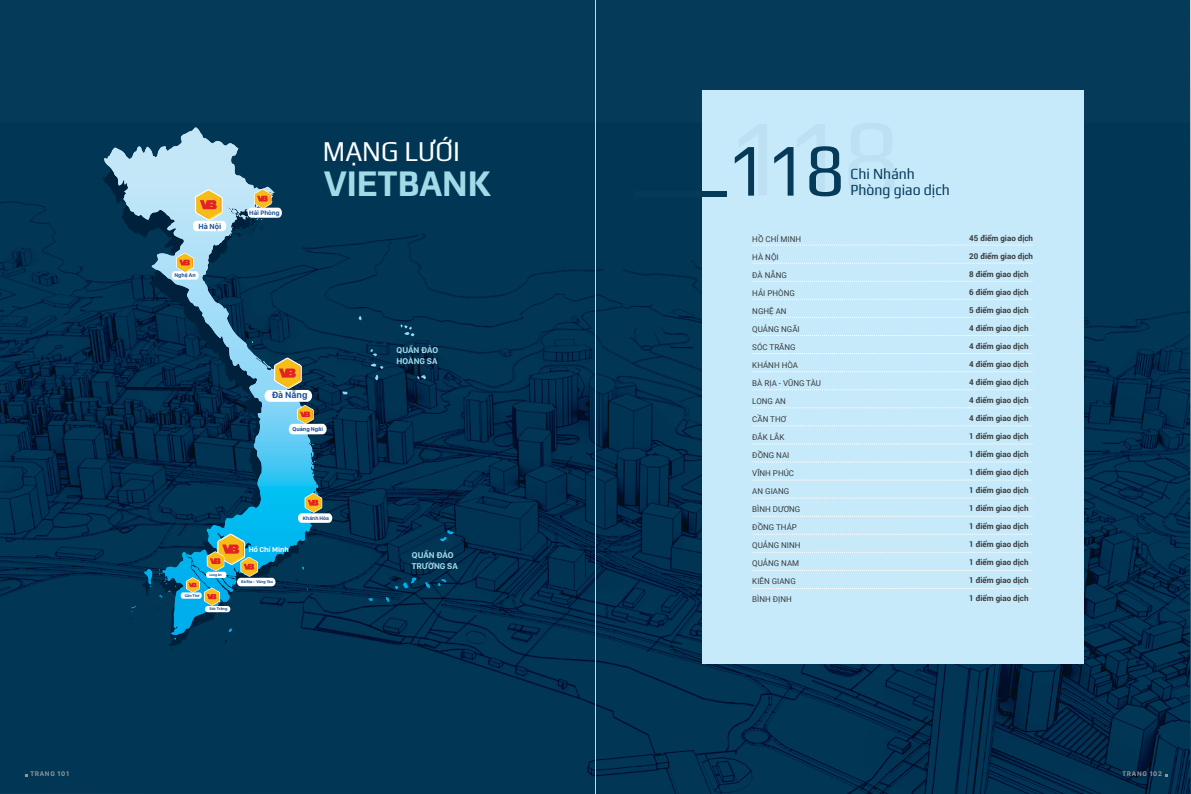
<style>
.page{position:relative;width:1191px;height:794px;background:#053a58}
.page>*{position:absolute;margin:0;border:0;box-sizing:border-box;transform-origin:0 0}
.t1{font:74.8px "Play";color:#053a58;scale:.91 1}
.t2{font:700 37.4px "Play";color:#a2dbe8;scale:.91 1}
.t3{font:28.6px "Play";color:#fff;scale:.91 1}
.t4{font:15.4px/16.8px "Play";color:#053a58;scale:.91 1}
.t5{font:700 9.4px "San Francisco Display";color:#195297}
.t6{font:700 8.7px/10.5px "San Francisco Display";color:#a2dbe8}
.t7{font:700 8px "Roboto";color:#393b3b}
.t8{font:8px "Roboto";color:#393b3b}
.t9{font:700 7.7px "San Francisco Display";color:#195297}
.t10{font:700 7.5px "San Francisco Display";color:#fff}
.t11{font:700 7px "San Francisco Display";letter-spacing:.1em;color:#939598}
.t12{font:700 6.6px "San Francisco Display";color:#195297}
.t13{font:700 5.9px "San Francisco Display";color:#1b488f}
.t14{font:700 5.6px "San Francisco Display";letter-spacing:.005em;color:#195297}
.t15{font:700 5.3px "San Francisco Display";color:#1b488f}
.t16{font:700 4px "San Francisco Display";color:#1b488f}
.t17{font:700 3.5px "San Francisco Display";color:#1b488f}
.s1{font-size:110px}
</style>
<div class="page">
<img style="left:0;top:124px;width:1190px;height:669px">
<svg style="left:103px;top:146px;width:209px;height:505px;background:#0d4666"></svg>
<svg style="left:367px;top:530px;width:87px;height:72px;background:#003151"></svg>
<svg style="left:358px;top:316px;width:69px;height:64px;background:#043352"></svg>
<svg style="left:104px;top:130px;width:122px;height:108px;background:#84a6b5"></svg>
<svg style="left:172px;top:252px;width:27px;height:28px"></svg>
<svg style="left:248px;top:188px;width:34px;height:30px"></svg>
<svg style="left:264px;top:357px;width:63px;height:77px"></svg>
<svg style="left:298px;top:492px;width:34px;height:31px"></svg>
<div style="left:205px;top:606px;width:25px;height:6px;background:#fff;border-radius:3px"></div>
<svg style="left:181px;top:533px;width:78px;height:74px;background:#508f93"></svg>
<div style="left:237px;top:578px;width:38px;height:8px;background:#fff;border-radius:4px"></div>
<div style="left:702px;top:91px;width:381px;height:573px;background:#c7eafb"></div>
<svg style="left:752px;top:245px;width:281px;height:1px"></svg>
<svg style="left:752px;top:263px;width:281px;height:1px"></svg>
<svg style="left:752px;top:281px;width:281px;height:1px"></svg>
<svg style="left:752px;top:299px;width:281px;height:1px"></svg>
<svg style="left:752px;top:317px;width:281px;height:1px"></svg>
<svg style="left:752px;top:335px;width:281px;height:1px"></svg>
<svg style="left:752px;top:353px;width:281px;height:1px"></svg>
<svg style="left:752px;top:371px;width:281px;height:1px"></svg>
<svg style="left:752px;top:389px;width:281px;height:1px"></svg>
<svg style="left:752px;top:407px;width:281px;height:1px"></svg>
<svg style="left:752px;top:425px;width:281px;height:1px"></svg>
<svg style="left:752px;top:444px;width:281px;height:1px"></svg>
<svg style="left:752px;top:462px;width:281px;height:1px"></svg>
<svg style="left:752px;top:480px;width:281px;height:1px"></svg>
<svg style="left:752px;top:498px;width:281px;height:1px"></svg>
<svg style="left:752px;top:516px;width:281px;height:1px"></svg>
<svg style="left:752px;top:534px;width:281px;height:1px"></svg>
<svg style="left:752px;top:552px;width:281px;height:1px"></svg>
<svg style="left:752px;top:570px;width:281px;height:1px"></svg>
<svg style="left:752px;top:588px;width:281px;height:1px"></svg>
<div style="left:635px;top:191px;width:91px;height:5px;background:#053a58"></div>
<hr style="left:595px;top:0;width:1px;height:794px;background:#d1d3d4">
<p class="t9" style="left:198px;top:221px;width:24px">Hà Nội</p>
<p class="t14" style="left:174px;top:271px;width:23px">Nghệ An</p>
<h3 class="t3" style="left:323px;top:131px;width:152px">MẠNG LƯỚI</h3>
<p class="t12" style="left:249px;top:208px;width:32px">Hải Phòng</p>
<h2 class="t2" style="left:324px;top:157px;width:185px">VIETBANK</h2>
<p class="t6" style="left:396px;top:345px;width:43px">QUẦN ĐẢO<br>HOÀNG SA</p>
<p class="t5" style="left:272px;top:389px;width:37px">Đà Nẵng</p>
<p class="t13" style="left:292px;top:425px;width:32px">Quảng Ngãi</p>
<p class="t16" style="left:185px;top:593px;width:16px">Cần Thơ</p>
<p class="t17" style="left:209px;top:572px;width:14px">Long An</p>
<p class="t16" style="left:209px;top:606px;width:20px">Sóc Trăng</p>
<p class="t10" style="left:249px;top:545px;width:42px">Hồ Chí Minh</p>
<p class="t16" style="left:241px;top:579px;width:33px">Bà Rịa - Vũng Tàu</p>
<p class="t15" style="left:303px;top:514px;width:28px">Khánh Hòa</p>
<p class="t6" style="left:412px;top:550px;width:47px">QUẦN ĐẢO<br>TRƯỜNG SA</p>
<h1 class="t1" style="left:726px;top:118px;width:193px">118<span class="s1">18</span></h1>
<h3 class="t4" style="left:850px;top:164px;width:111px">Chi Nhánh<br>Phòng giao dịch</h3>
<p class="t8" style="left:752px;top:233px;width:50px">HỒ CHÍ MINH</p>
<p class="t8" style="left:752px;top:251px;width:28px">HÀ NỘI</p>
<p class="t8" style="left:752px;top:269px;width:36px">ĐÀ NẴNG</p>
<p class="t8" style="left:752px;top:287px;width:44px">HẢI PHÒNG</p>
<p class="t8" style="left:752px;top:305px;width:36px">NGHỆ AN</p>
<p class="t8" style="left:752px;top:323px;width:49px">QUẢNG NGÃI</p>
<p class="t8" style="left:752px;top:341px;width:45px">SÓC TRĂNG</p>
<p class="t8" style="left:752px;top:359px;width:47px">KHÁNH HÒA</p>
<p class="t8" style="left:752px;top:377px;width:70px">BÀ RỊA - VŨNG TÀU</p>
<p class="t8" style="left:752px;top:395px;width:35px">LONG AN</p>
<p class="t8" style="left:752px;top:413px;width:35px">CẦN THƠ</p>
<p class="t8" style="left:752px;top:431px;width:34px">ĐẮK LẮK</p>
<p class="t8" style="left:752px;top:449px;width:39px">ĐỒNG NAI</p>
<p class="t8" style="left:752px;top:467px;width:43px">VĨNH PHÚC</p>
<p class="t8" style="left:752px;top:485px;width:38px">AN GIANG</p>
<p class="t8" style="left:752px;top:503px;width:50px">BÌNH DƯƠNG</p>
<p class="t8" style="left:752px;top:521px;width:46px">ĐỒNG THÁP</p>
<p class="t8" style="left:752px;top:539px;width:50px">QUẢNG NINH</p>
<p class="t8" style="left:752px;top:557px;width:48px">QUẢNG NAM</p>
<p class="t8" style="left:752px;top:575px;width:45px">KIÊN GIANG</p>
<p class="t8" style="left:752px;top:593px;width:41px">BÌNH ĐỊNH</p>
<p class="t7" style="left:969px;top:233px;width:65px">45 điểm giao dịch</p>
<p class="t7" style="left:969px;top:251px;width:65px">20 điểm giao dịch</p>
<p class="t7" style="left:969px;top:269px;width:61px">8 điểm giao dịch</p>
<p class="t7" style="left:969px;top:287px;width:61px">6 điểm giao dịch</p>
<p class="t7" style="left:969px;top:305px;width:61px">5 điểm giao dịch</p>
<p class="t7" style="left:969px;top:323px;width:61px">4 điểm giao dịch</p>
<p class="t7" style="left:969px;top:341px;width:61px">4 điểm giao dịch</p>
<p class="t7" style="left:969px;top:359px;width:61px">4 điểm giao dịch</p>
<p class="t7" style="left:969px;top:377px;width:61px">4 điểm giao dịch</p>
<p class="t7" style="left:969px;top:395px;width:61px">4 điểm giao dịch</p>
<p class="t7" style="left:969px;top:413px;width:61px">4 điểm giao dịch</p>
<p class="t7" style="left:969px;top:431px;width:61px">1 điểm giao dịch</p>
<p class="t7" style="left:969px;top:449px;width:61px">1 điểm giao dịch</p>
<p class="t7" style="left:969px;top:467px;width:61px">1 điểm giao dịch</p>
<p class="t7" style="left:969px;top:485px;width:61px">1 điểm giao dịch</p>
<p class="t7" style="left:969px;top:503px;width:61px">1 điểm giao dịch</p>
<p class="t7" style="left:969px;top:521px;width:61px">1 điểm giao dịch</p>
<p class="t7" style="left:969px;top:539px;width:61px">1 điểm giao dịch</p>
<p class="t7" style="left:969px;top:557px;width:61px">1 điểm giao dịch</p>
<p class="t7" style="left:969px;top:575px;width:61px">1 điểm giao dịch</p>
<p class="t7" style="left:969px;top:593px;width:61px">1 điểm giao dịch</p>
<p class="t11" style="left:30px;top:769px;width:40px">TRANG 101</p>
<p class="t11" style="left:1122px;top:769px;width:41px">TRANG 102</p>
</div>
